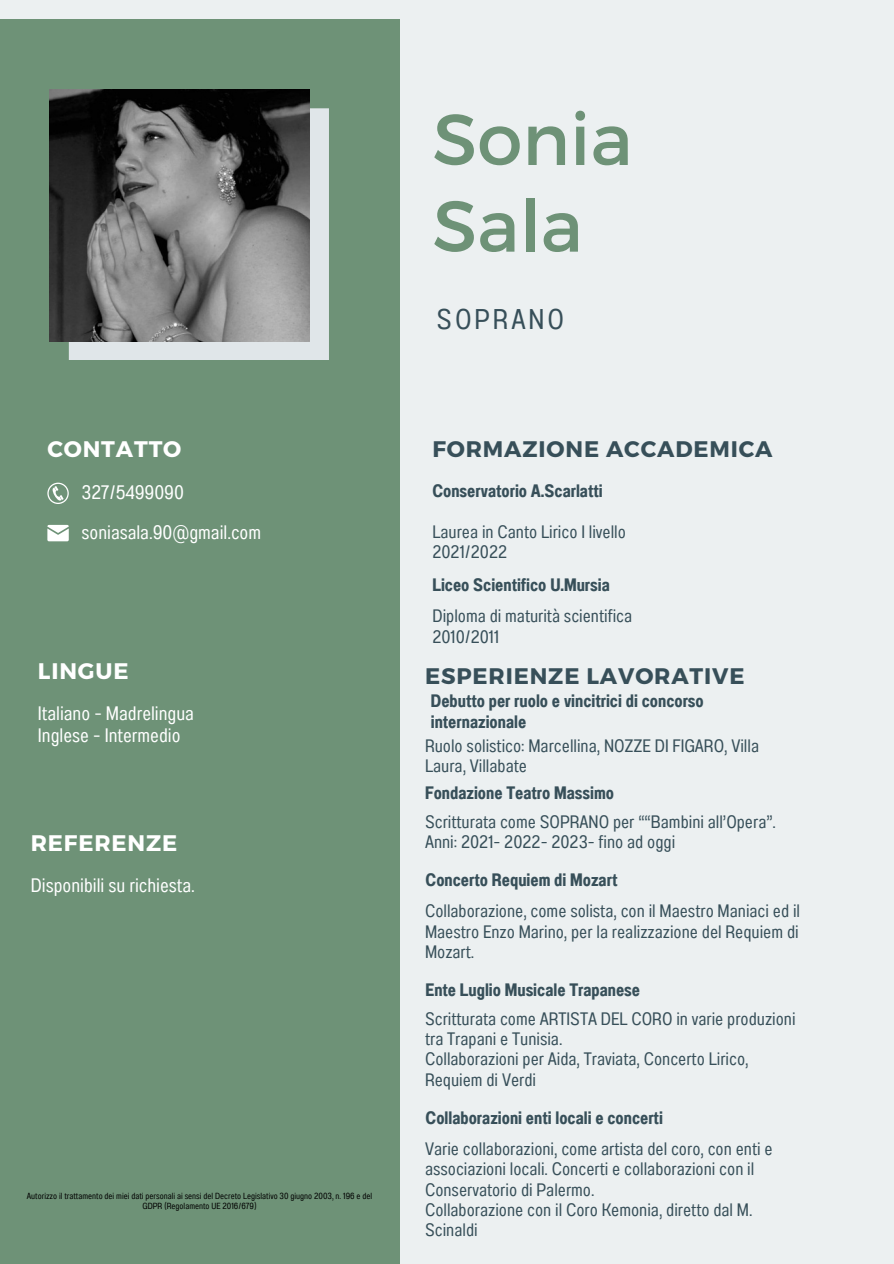
<style>
.page{position:relative;width:894px;height:1264px;background:#fff}
.page>*{position:absolute;margin:0;border:0;box-sizing:border-box;transform-origin:0 0}
.t1{font:72px/86.7px "Montserrat";color:#6e9277}
.t2{font:28.5px "Anantason Wd 62";letter-spacing:.105em;color:#374f59}
.t3{font:700 22.5px "Montserrat";letter-spacing:.04em;color:#374f59}
.t4{font:700 22.5px "Montserrat";letter-spacing:.04em;color:#fff}
.t5{font:19.5px/21.3px "Anantason Wd 62";color:#fff}
.t6{font:18px/20.2px "Anantason Wd 62";color:#374f59}
.t7{font:18px/20.2px "Anantason Bold Wd 62";color:#374f59}
.t8{font:8.85px/9.9px "Anantason Wd 62";color:#000;text-align:center}
</style>
<div class="page">
<div style="left:0;top:0;width:893px;height:1263px;background:#ecf0f1"></div>
<div style="left:0;top:19px;width:399px;height:1244px;background:#6e9277"></div>
<div style="left:69px;top:108px;width:260px;height:252px;background:#e0e6e9"></div>
<img style="left:50px;top:89px;width:260px;height:252px">
<svg style="left:47px;top:482px;width:22px;height:22px"></svg>
<svg style="left:47px;top:525px;width:22px;height:16px"></svg>
<h5 class="t4" style="left:47px;top:434px;width:135px">CONTATTO</h5>
<h3 class="t5" style="left:81px;top:481px;width:104px">327/5499090</h3>
<p class="t5" style="left:81px;top:521px;width:181px">soniasala.90@gmail.com</p>
<h3 class="t4" style="left:38px;top:656px;width:92px">LINGUE</h3>
<h5 class="t5" style="left:38px;top:703px;width:157px">Italiano - Madrelingua<br>Inglese - Intermedio</h5>
<h3 class="t4" style="left:31px;top:828px;width:148px">REFERENZE</h3>
<h5 class="t5" style="left:31px;top:874px;width:165px">Disponibili su richiesta.</h5>
<h5 class="t8" style="left:27px;top:1190px;width:347px">Autorizzo il trattamento dei miei dati personali ai sensi del Decreto Legislativo 30 giugno 2003, n. 196 e del<br>GDPR (Regolamento UE 2016/679)</h5>
<h5 class="t1" style="left:432px;top:92px;width:202px">Sonia<br>Sala</h5>
<p class="t2" style="left:436px;top:302px;width:129px">SOPRANO</p>
<p class="t3" style="left:432px;top:434px;width:341px">FORMAZIONE ACCADEMICA</p>
<h1 class="t7" style="left:432px;top:480px;width:172px">Conservatorio A.Scarlatti</h1>
<h2 class="t6" style="left:432px;top:521px;width:195px">Laurea in Canto Lirico I livello<br>2021/2022</h2>
<h3 class="t7" style="left:432px;top:574px;width:179px">Liceo Scientifico U.Mursia</h3>
<h4 class="t6" style="left:432px;top:606px;width:201px">Diploma di maturità scientifica<br>2010/2011</h4>
<h5 class="t3" style="left:425px;top:661px;width:321px">ESPERIENZE LAVORATIVE</h5>
<h5 class="t7" style="left:430px;top:691px;width:274px">Debutto per ruolo e vincitrici di concorso internazionale</h5>
<h4 class="t6" style="left:425px;top:735px;width:335px">Ruolo solistico: Marcellina, NOZZE DI FIGARO, Villa<br>Laura, Villabate</h4>
<h4 class="t7" style="left:425px;top:782px;width:190px">Fondazione Teatro Massimo</h4>
<h5 class="t6" style="left:425px;top:811px;width:352px">Scritturata come SOPRANO per ““Bambini all’Opera”.<br>Anni: 2021- 2022- 2023- fino ad oggi</h5>
<h5 class="t7" style="left:425px;top:869px;width:193px">Concerto Requiem di Mozart</h5>
<h4 class="t6" style="left:425px;top:901px;width:376px;text-align:justify">Collaborazione, come solista, con il Maestro Maniaci ed il Maestro Enzo Marino, per la realizzazione del Requiem di Mozart.</h4>
<h3 class="t7" style="left:425px;top:979px;width:216px">Ente Luglio Musicale Trapanese</h3>
<h5 class="t6" style="left:425px;top:1008px;width:372px">Scritturata come ARTISTA DEL CORO in varie produzioni tra Trapani e Tunisia.<br>Collaborazioni per Aida, Traviata, Concerto Lirico, Requiem di Verdi</h5>
<h4 class="t7" style="left:425px;top:1107px;width:239px">Collaborazioni enti locali e concerti</h4>
<h4 class="t6" style="left:425px;top:1138px;width:349px">Varie collaborazioni, come artista del coro, con enti e associazioni locali. Concerti e collaborazioni con il Conservatorio di Palermo.<br>Collaborazione con il Coro Kemonia, diretto dal M.<br>Scinaldi</h4>
</div>
